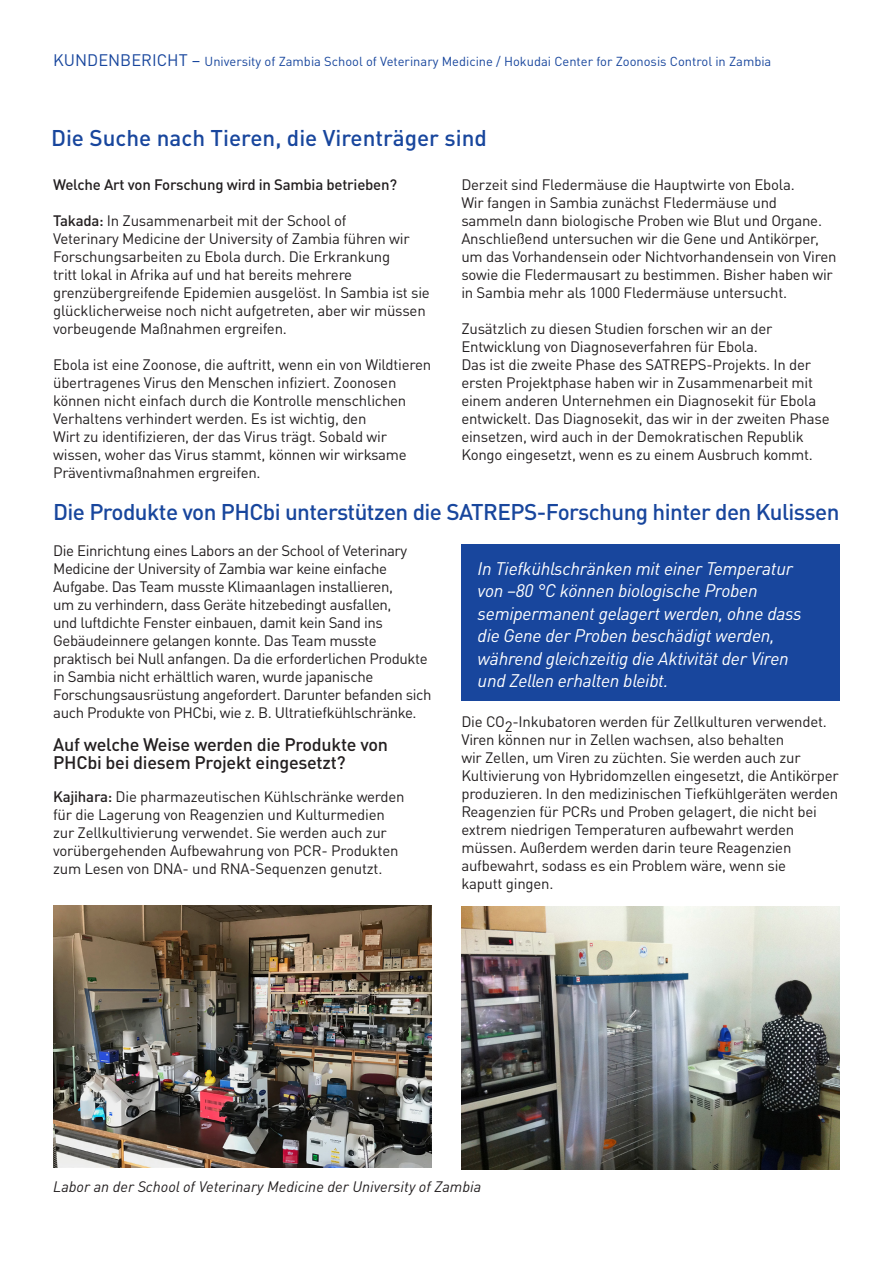
<style>
.page{position:relative;width:893px;height:1263px;background:#fff}
.page>*{position:absolute;margin:0;border:0;box-sizing:border-box;transform-origin:0 0}
.kop_blauw{font:500 22.5px "DINOT";letter-spacing:-.025em;color:#18469d}
.kop_blauw-2{font:500 22.5px "DINOT";color:#18469d}
.Normaal{font:italic 18px/22.5px "DINOT";letter-spacing:-.015em;color:#fff}
.tussenkopje{font:500 18px/18px "DIN Pro";letter-spacing:-.015em;color:#231f20}
.plat_11_12{font:15px/18px "DINOT";letter-spacing:-.015em;color:#231f20}
.Normaal-2{font:italic 15px "DINOT";color:#231f20}
.plat_11_12-2{font:500 15px "DINOT";letter-spacing:-.015em;color:#231f20}
.Normaal-3{font:12.9px "DINOT";color:#18469d}
.s1{font-size:16.5px}
.s2{font-weight:500}
</style>
<div class="page">
<div style="left:461px;top:544px;width:379px;height:157px;background:#18469d"></div>
<img style="left:53px;top:905px;width:378px;height:263px">
<img style="left:461px;top:907px;width:379px;height:262px">
<p class="Normaal-3" style="left:53px;top:53px;width:720px"><span class="s1">KUNDENBERICHT –</span> University of Zambia School of Veterinary Medicine / Hokudai Center for Zoonosis Control in Zambia</p>
<p class="kop_blauw-2" style="left:51px;top:123px;width:437px">Die Suche nach Tieren, die Virenträger sind</p>
<p class="plat_11_12-2" style="left:53px;top:175px;width:345px">Welche Art von Forschung wird in Sambia betrieben?</p>
<p class="plat_11_12" style="left:53px;top:211px;width:378px"><span class="s2">Takada:</span> In Zusammenarbeit mit der School of<br>Veterinary Medicine der University of Zambia führen wir Forschungsarbeiten zu Ebola durch. Die Erkrankung<br>tritt lokal in Afrika auf und hat bereits mehrere grenzübergreifende Epidemien ausgelöst. In Sambia ist sie glücklicherweise noch nicht aufgetreten, aber wir müssen vorbeugende Maßnahmen ergreifen.</p>
<p class="plat_11_12" style="left:53px;top:355px;width:380px">Ebola ist eine Zoonose, die auftritt, wenn ein von Wildtieren übertragenes Virus den Menschen infiziert. Zoonosen können nicht einfach durch die Kontrolle menschlichen Verhaltens verhindert werden. Es ist wichtig, den<br>Wirt zu identifizieren, der das Virus trägt. Sobald wir wissen, woher das Virus stammt, können wir wirksame Präventivmaßnahmen ergreifen.</p>
<p class="plat_11_12" style="left:461px;top:175px;width:377px">Derzeit sind Fledermäuse die Hauptwirte von Ebola.<br>Wir fangen in Sambia zunächst Fledermäuse und sammeln dann biologische Proben wie Blut und Organe.<br>Anschließend untersuchen wir die Gene und Antikörper, um das Vorhandensein oder Nichtvorhandensein von Viren sowie die Fledermausart zu bestimmen. Bisher haben wir in Sambia mehr als 1000 Fledermäuse untersucht.</p>
<p class="plat_11_12" style="left:461px;top:319px;width:313px">Zusätzlich zu diesen Studien forschen wir an der<br>Entwicklung von Diagnoseverfahren für Ebola.</p>
<p class="plat_11_12" style="left:461px;top:355px;width:370px">Das ist die zweite Phase des SATREPS-Projekts. In der ersten Projektphase haben wir in Zusammenarbeit mit einem anderen Unternehmen ein Diagnosekit für Ebola entwickelt. Das Diagnosekit, das wir in der zweiten Phase einsetzen, wird auch in der Demokratischen Republik Kongo eingesetzt, wenn es zu einem Ausbruch kommt.</p>
<p class="kop_blauw" style="left:53px;top:498px;width:788px">Die Produkte von PHCbi unterstützen die SATREPS-Forschung hinter den Kulissen</p>
<p class="plat_11_12" style="left:53px;top:541px;width:380px">Die Einrichtung eines Labors an der School of Veterinary Medicine der University of Zambia war keine einfache Aufgabe. Das Team musste Klimaanlagen installieren,<br>um zu verhindern, dass Geräte hitzebedingt ausfallen,<br>und luftdichte Fenster einbauen, damit kein Sand ins Gebäudeinnere gelangen konnte. Das Team musste praktisch bei Null anfangen. Da die erforderlichen Produkte in Sambia nicht erhältlich waren, wurde japanische Forschungsausrüstung angefordert. Darunter befanden sich auch Produkte von PHCbi, wie z. B. Ultratiefkühlschränke.</p>
<p class="tussenkopje" style="left:53px;top:733px;width:336px">Auf welche Weise werden die Produkte von<br>PHCbi bei diesem Projekt eingesetzt?</p>
<p class="plat_11_12" style="left:53px;top:787px;width:353px"><span class="s2">Kajihara:</span> Die pharmazeutischen Kühlschränke werden für die Lagerung von Reagenzien und Kulturmedien zur Zellkultivierung verwendet. Sie werden auch zur vorübergehenden Aufbewahrung von PCR- Produkten zum Lesen von DNA- und RNA-Sequenzen genutzt.</p>
<p class="Normaal" style="left:478px;top:557px;width:326px">In Tiefkühlschränken mit einer Temperatur von –80 °C können biologische Proben semipermanent gelagert werden, ohne dass die Gene der Proben beschädigt werden, während gleichzeitig die Aktivität der Viren und Zellen erhalten bleibt.</p>
<p class="plat_11_12" style="left:461px;top:712px;width:379px">Die CO2-Inkubatoren werden für Zellkulturen verwendet.<br>Viren können nur in Zellen wachsen, also behalten<br>wir Zellen, um Viren zu züchten. Sie werden auch zur Kultivierung von Hybridomzellen eingesetzt, die Antikörper produzieren. In den medizinischen Tiefkühlgeräten werden Reagenzien für PCRs und Proben gelagert, die nicht bei extrem niedrigen Temperaturen aufbewahrt werden müssen. Außerdem werden darin teure Reagenzien aufbewahrt, sodass es ein Problem wäre, wenn sie<br>kaputt gingen.</p>
<p class="Normaal-2" style="left:53px;top:1177px;width:430px">Labor an der School of Veterinary Medicine der University of Zambia</p>
</div>
